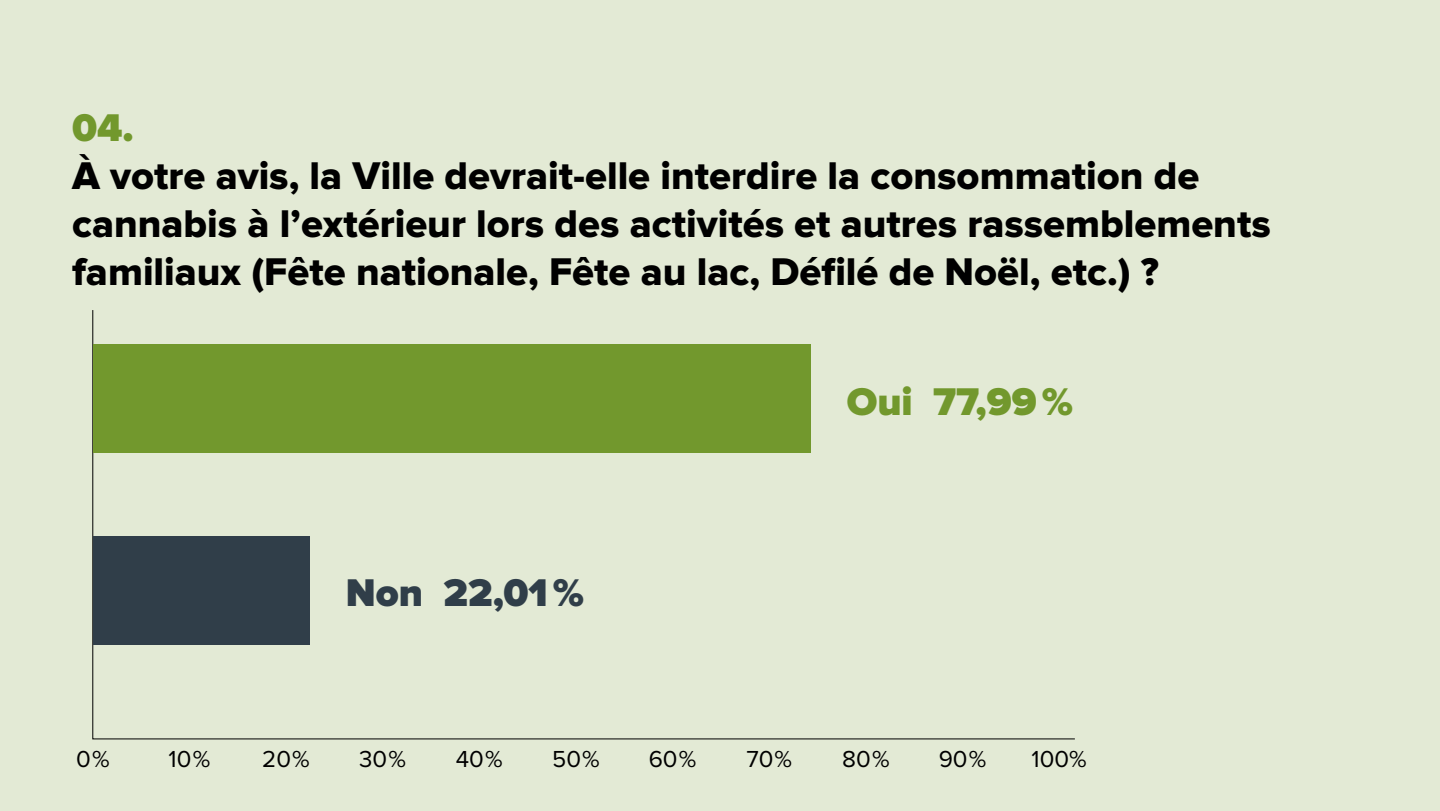
<style>
.page{position:relative;width:1440px;height:811px;background:#fff}
.page>*{position:absolute;margin:0;border:0;box-sizing:border-box;transform-origin:0 0}
.t1{font:40px/48px "Proxima Nova Extrabld";color:#000}
.t2{font:900 40px "Proxima Nova";color:#72982d}
.t3{font:900 40px "Proxima Nova";color:#303e49}
.t4{font:24px "Proxima Nova";color:#000}
</style>
<div class="page">
<div style="left:0;top:0;width:1440px;height:810px;background:#e3ead5"></div>
<svg style="left:92px;top:310px;width:983px;height:429px"></svg>
<div style="left:94px;top:344px;width:717px;height:108px;background:#72982d"></div>
<div style="left:94px;top:536px;width:216px;height:108px;background:#303e49"></div>
<p class="t2" style="left:72px;top:109px;width:63px">04.</p>
<p class="t1" style="left:72px;top:153px;width:1200px">À votre avis, la Ville devrait-elle interdire la consommation de cannabis à l’extérieur lors des activités et autres rassemblements familiaux (Fête nationale, Fête au lac, Défilé de Noël, etc.) ?</p>
<p class="t3" style="left:346px;top:574px;width:240px">Non 22,01%</p>
<p class="t2" style="left:847px;top:383px;width:228px">Oui 77,99%</p>
<p class="t4" style="left:76px;top:745px;width:35px">0 %</p>
<p class="t4" style="left:169px;top:745px;width:43px">10 %</p>
<p class="t4" style="left:262px;top:745px;width:49px">20 %</p>
<p class="t4" style="left:359px;top:745px;width:48px">30 %</p>
<p class="t4" style="left:456px;top:745px;width:48px">40 %</p>
<p class="t4" style="left:552px;top:745px;width:49px">50 %</p>
<p class="t4" style="left:649px;top:745px;width:49px">60 %</p>
<p class="t4" style="left:746px;top:745px;width:47px">70 %</p>
<p class="t4" style="left:842px;top:745px;width:49px">80 %</p>
<p class="t4" style="left:939px;top:745px;width:49px">90 %</p>
<p class="t4" style="left:1032px;top:745px;width:57px">100%</p>
</div>
